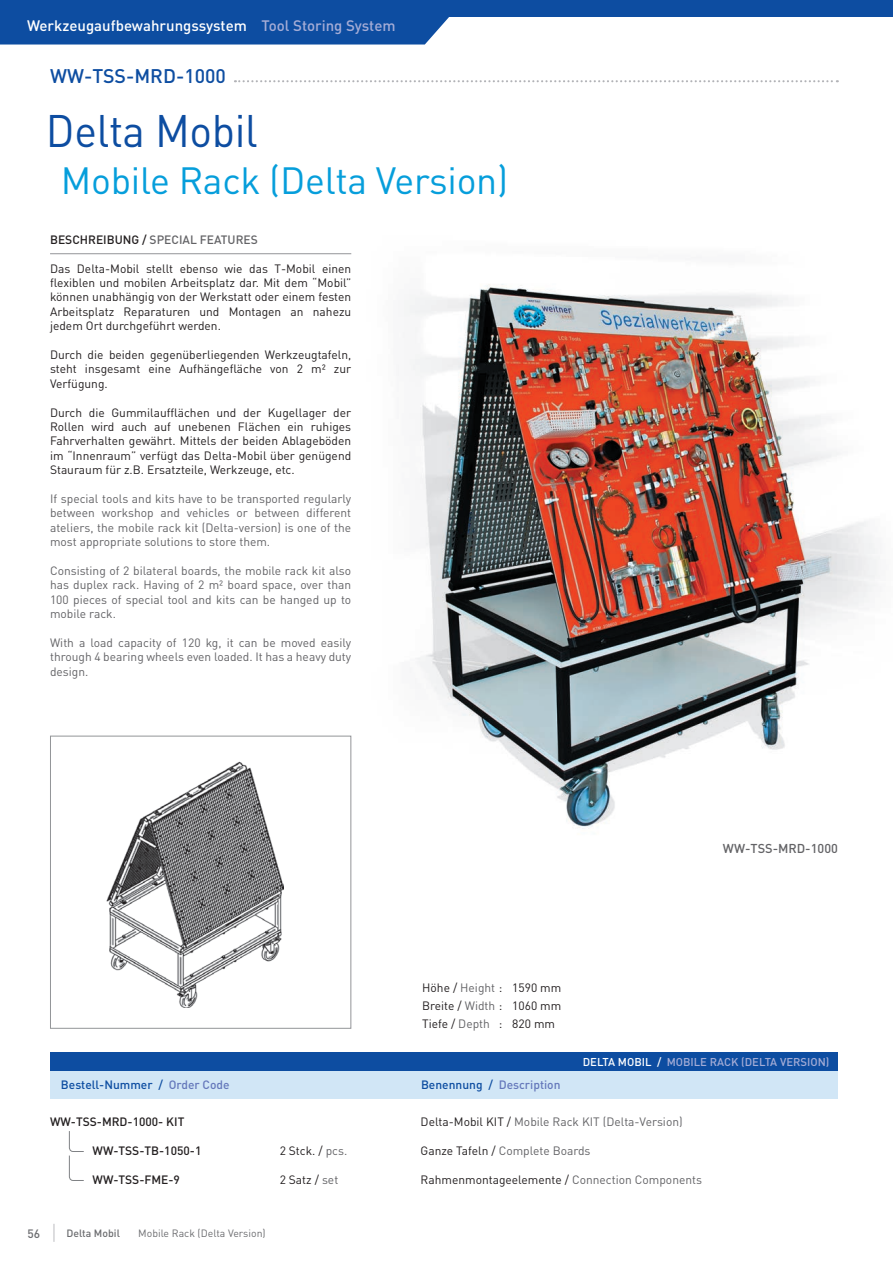
<style>
.page{position:relative;width:893px;height:1263px;background:#fff}
.page>*{position:absolute;margin:0;border:0;box-sizing:border-box;transform-origin:0 0}
.t1{font:45px "DIN Pro";letter-spacing:-.01em;color:#0d4da1;scale:.95 1}
.t2{font:37.5px "DIN Pro";letter-spacing:-.01em;color:#069edb}
.t3{font:500 19.5px "DIN Pro";color:#0d4da1}
.t4{font:500 15px "DIN Pro";color:#fff}
.t5{font:500 12.75px "DIN Pro";color:#636366}
.t6{font:12px/14.4px "DIN Pro";color:#231f20;text-align:justify}
.t7{font:12px/14.4px "DIN Pro";color:#636366;text-align:justify}
.t8{font:500 12px "DIN Pro";color:#231f20}
.t9{font:500 12px "DIN Pro";color:#636366}
.t10{font:500 12px "DIN Pro";color:#0d4da1}
.t11{font:500 12px "DIN Pro";color:#6578bb}
.t12{font:500 12px "DIN Pro";color:#6c6d70}
.t13{font:500 11.25px "DIN Pro";color:#a4acd6}
.t14{font:10.5px "DIN Pro";color:#6c6d70}
.t15{font:500 10.5px "DIN Pro";color:#6c6d70}
.s1{color:#a4acd6}
.s2{color:#231f20}
.s3{color:#636366}
.s4{color:#6578bb}
.s5{color:#0d4da1}
.s6{color:#fff}
</style>
<div class="page">
<div style="left:0;top:17px;width:449px;height:28px;background:#0d4da1"></div>
<svg style="left:54px;top:1224px;width:1px;height:18px"></svg>
<div style="left:0;top:0;width:893px;height:17px;background:#0d4da1"></div>
<img style="left:404px;top:284px;width:476px;height:545px">
<svg style="left:235px;top:80px;width:603px;height:2px"></svg>
<hr style="left:50px;top:253px;width:301px;height:1px;background:#939598">
<div style="left:50px;top:736px;width:301px;height:293px;background:#fff;border:1px solid #939598"></div>
<img style="left:106px;top:761px;width:177px;height:246px">
<div style="left:50px;top:1052px;width:788px;height:19px;background:#0d4da1"></div>
<div style="left:50px;top:1071px;width:788px;height:28px;background:#d1e6f6"></div>
<svg style="left:69px;top:1131px;width:15px;height:50px"></svg>
<p class="t4" style="left:27px;top:15px;width:370px">Werkzeugaufbewahrungssystem <span class="s1">Tool Storing System</span></p>
<h3 class="t3" style="left:50px;top:63px;width:177px">WW-TSS-MRD-1000</h3>
<h1 class="t1" style="left:46px;top:100px;width:225px">Delta Mobil</h1>
<h2 class="t2" style="left:61px;top:155px;width:449px">Mobile Rack (Delta Version)</h2>
<p class="t9" style="left:50px;top:231px;width:209px"><span class="s2">BESCHREIBUNG /</span> SPECIAL FEATURES</p>
<p class="t6" style="left:50px;top:261px;width:303px">Das Delta-Mobil stellt ebenso wie das T-Mobil einen flexiblen und mobilen Arbeitsplatz dar. Mit dem “Mobil” können unabhängig von der Werkstatt oder einem festen Arbeitsplatz Reparaturen und Montagen an nahezu jedem Ort durchgeführt werden.</p>
<p class="t6" style="left:50px;top:347px;width:303px">Durch die beiden gegenüberliegenden Werkzeugtafeln, steht insgesamt eine Aufhängefläche von 2 m² zur Verfügung.</p>
<p class="t6" style="left:50px;top:405px;width:303px">Durch die Gummilaufflächen und der Kugellager der Rollen wird auch auf unebenen Flächen ein ruhiges Fahrverhalten gewährt. Mittels der beiden Ablageböden im “Innenraum” verfügt das Delta-Mobil über genügend Stauraum für z.B. Ersatzteile, Werkzeuge, etc.</p>
<p class="t7" style="left:50px;top:491px;width:303px">If special tools and kits have to be transported regularly between workshop and vehicles or between different ateliers, the mobile rack kit (Delta-version) is one of the most appropriate solutions to store them.</p>
<p class="t7" style="left:50px;top:563px;width:303px">Consisting of 2 bilateral boards, the mobile rack kit also has duplex rack. Having of 2 m² board space, over than 100 pieces of special tool and kits can be hanged up to mobile rack.</p>
<p class="t7" style="left:50px;top:635px;width:303px">With a load capacity of 120 kg, it can be moved easily through 4 bearing wheels even loaded. It has a heavy duty design.</p>
<p class="t5" style="left:723px;top:840px;width:117px">WW-TSS-MRD-1000</p>
<p class="t6" style="left:422px;top:978px;width:141px;line-height:18px">Höhe / <span class="s3">Height</span> : 1590 mm Breite / <span class="s3">Width</span> : 1060 mm Tiefe / <span class="s3">Depth</span> : 820 mm</p>
<p class="t10" style="left:61px;top:1077px;width:170px">Bestell-Nummer / <span class="s4">Order Code</span></p>
<p class="t11" style="left:421px;top:1077px;width:141px"><span class="s5">Benennung /</span> Description</p>
<p class="t13" style="left:583px;top:1054px;width:248px"><span class="s6">DELTA MOBIL /</span> MOBILE RACK (DELTA VERSION)</p>
<p class="t8" style="left:50px;top:1113px;width:136px">WW-TSS-MRD-1000- KIT</p>
<p class="t7" style="left:421px;top:1114px;width:264px"><span class="s2">Delta-Mobil KIT /</span> Mobile Rack KIT (Delta-Version)</p>
<p class="t8" style="left:93px;top:1142px;width:110px">WW-TSS-TB-1050-1</p>
<p class="t6" style="left:280px;top:1143px;width:69px">2 Stck. / <span class="s3">pcs.</span></p>
<p class="t7" style="left:421px;top:1143px;width:171px"><span class="s2">Ganze Tafeln /</span> Complete Boards</p>
<p class="t8" style="left:93px;top:1171px;width:89px">WW-TSS-FME-9</p>
<p class="t6" style="left:280px;top:1172px;width:60px">2 Satz / <span class="s3">set</span></p>
<p class="t6" style="left:421px;top:1172px;width:283px">Rahmenmontageelemente / <span class="s3">Connection Components</span></p>
<p class="t12" style="left:27px;top:1225px;width:14px">56</p>
<p class="t15" style="left:66px;top:1226px;width:55px">Delta Mobil</p>
<p class="t14" style="left:138px;top:1226px;width:129px">Mobile Rack (Delta Version)</p>
</div>
